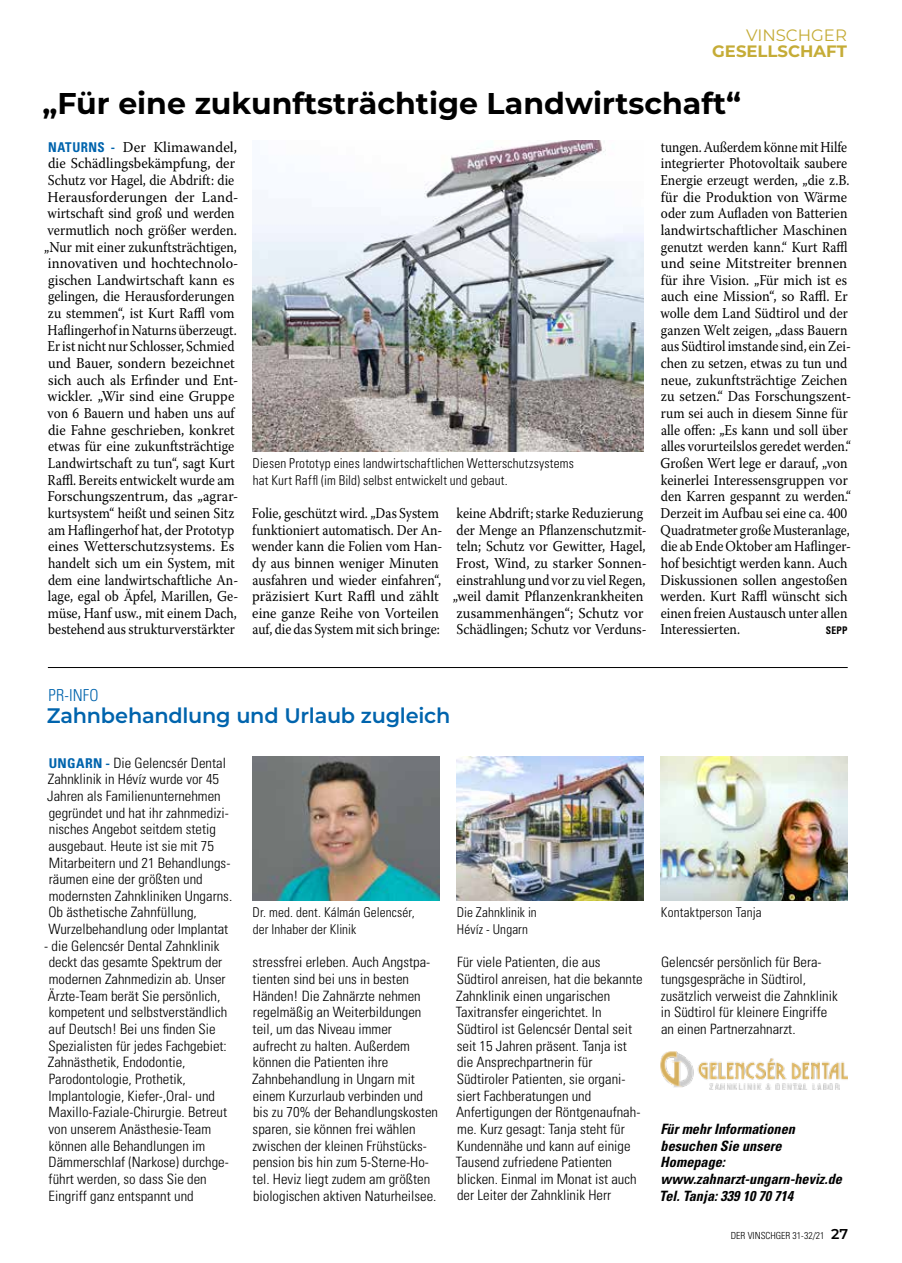
<style>
.page{position:relative;width:902px;height:1263px;background:#fff}
.page>*{position:absolute;margin:0;border:0;box-sizing:border-box;transform-origin:0 0}
.t1{font:700 30px "Montserrat";color:#000}
.t2{font:600 21px "Montserrat";letter-spacing:-.01em;color:#0064ad}
.t3{font:700 16.5px "Montserrat";color:#c5ac37}
.t4{font:16.5px "Montserrat";color:#c5ac37}
.t5{font:300 condensed 16.5px "Univers LT Std";letter-spacing:.01em;color:#0064ad}
.t6{font:15px/16.6px "Warnock Pro";color:#000;scale:.96 1}
.t7{font:15px/16.6px "Warnock Pro";color:#000;scale:.88 1}
.t8{font:15px/16.6px "Warnock Pro";color:#000;scale:.89 1}
.t9{font:300 condensed 14.25px/16.6px "Univers LT Std";color:#000}
.t10{font:italic 700 condensed 14.25px/16.6px "Univers LT Std";color:#000}
.t11{font:300 condensed 13.5px/16.6px "Univers LT Std";letter-spacing:.01em;color:#000}
.t12{font:700 condensed 10.5px "Univers LT Std";color:#000;scale:.92 1}
.t13{font:300 condensed 9.75px "Univers LT Std";color:#000}
.s1{font-family:"Univers LT Std";font-weight:700;font-stretch:condensed;font-size:13.5px;color:#0064ad}
.s2{font-weight:700;font-size:13.5px;color:#0064ad}
.s3{font-family:"Montserrat";font-weight:600;font-stretch:normal;font-size:14.25px}
</style>
<div class="page">
<img style="left:252px;top:140px;width:391px;height:311px">
<hr style="left:48px;top:667px;width:799px;height:1px;background:#000">
<img style="left:660px;top:757px;width:187px;height:144px">
<img style="left:456px;top:757px;width:187px;height:144px">
<img style="left:252px;top:756px;width:187px;height:145px">
<img style="left:660px;top:1051px;width:187px;height:38px">
<p class="t4" style="left:746px;top:24px;width:102px">VINSCHGER</p>
<p class="t3" style="left:712px;top:40px;width:136px">GESELLSCHAFT</p>
<h1 class="t1" style="left:43px;top:81px;width:699px">„Für eine zukunftsträchtige Landwirtschaft“</h1>
<p class="t6" style="left:44px;top:138px;width:204px"><span class="s1">NATURNS -</span> Der Klimawandel, die Schädlingsbekämpfung, der<br>Schutz vor Hagel, die Abdrift: die<br>Herausforderungen der Land&shy;wirtschaft sind groß und werden vermutlich noch größer werden. „Nur mit einer zukunftsträchtigen, innovativen und hochtechnolo&shy;gischen Landwirtschaft kann es gelingen, die Herausforderungen zu stemmen“, ist Kurt Raffl vom<br>Haflingerhof in Naturns überzeugt.<br>Er ist nicht nur Schlosser, Schmied und Bauer, sondern bezeichnet sich auch als Erfinder und Ent&shy;wickler. „Wir sind eine Gruppe von 6 Bauern und haben uns auf die Fahne geschrieben, konkret etwas für eine zukunftsträchtige<br>Landwirtschaft zu tun“, sagt Kurt<br>Raffl. Bereits entwickelt wurde am<br>Forschungszentrum, das „agrar&shy;kurtsystem“ heißt und seinen Sitz am Haflingerhof hat, der Prototyp eines Wetterschutzsystems. Es handelt sich um ein System, mit dem eine landwirtschaftliche An&shy;lage, egal ob Äpfel, Marillen, Ge&shy;müse, Hanf usw., mit einem Dach, bestehend aus strukturverstärkter</p>
<p class="t7" style="left:660px;top:138px;width:218px">tungen. Außerdem könne mit Hilfe integrierter Photovoltaik saubere<br>Energie erzeugt werden, „die z.B. für die Produktion von Wärme oder zum Aufladen von Batterien landwirtschaftlicher Maschinen genutzt werden kann.“ Kurt Raffl und seine Mitstreiter brennen für ihre Vision. „Für mich ist es auch eine Mission“, so Raffl. Er wolle dem Land Südtirol und der ganzen Welt zeigen, „dass Bauern aus Südtirol imstande sind, ein Zei&shy;chen zu setzen, etwas zu tun und neue, zukunftsträchtige Zeichen zu setzen.“ Das Forschungszent&shy;rum sei auch in diesem Sinne für alle offen: „Es kann und soll über alles vorurteilslos geredet werden.“<br>Großen Wert lege er darauf, „von keinerlei Interessensgruppen vor den Karren gespannt zu werden.“<br>Derzeit im Aufbau sei eine ca. 400<br>Quadratmeter große Musteranlage, die ab Ende Oktober am Haflinger&shy;hof besichtigt werden kann. Auch<br>Diskussionen sollen angestoßen werden. Kurt Raffl wünscht sich einen freien Austausch unter allen<br>Interessierten.</p>
<p class="t11" style="left:252px;top:455px;width:323px">Diesen Prototyp eines landwirtschaftlichen Wetterschutzsystems hat Kurt Raffl (im Bild) selbst entwickelt und gebaut.</p>
<p class="t8" style="left:252px;top:504px;width:216px">Folie, geschützt wird. „Das System funktioniert automatisch. Der An&shy;wender kann die Folien vom Han&shy;dy aus binnen weniger Minuten ausfahren und wieder einfahren“, präzisiert Kurt Raffl und zählt eine ganze Reihe von Vorteilen auf, die das System mit sich bringe:</p>
<p class="t8" style="left:453px;top:504px;width:219px">keine Abdrift; starke Reduzierung der Menge an Pflanzenschutzmit&shy;teln; Schutz vor Gewitter, Hagel, Frost, Wind, zu starker Sonnen&shy;einstrahlung und vor zu viel Regen, „weil damit Pflanzenkrankheiten zusammenhängen“; Schutz vor Schädlingen; Schutz vor Verduns-</p>
<p class="t12" style="left:825px;top:624px;width:25px">SEPP</p>
<p class="t5" style="left:49px;top:685px;width:51px">PR-INFO</p>
<h2 class="t2" style="left:47px;top:701px;width:405px">Zahnbehandlung und Urlaub zugleich</h2>
<p class="t9" style="left:47px;top:754px;width:186px"><span class="s2">UNGARN -</span> Die Gelencsér Dental<br>Zahnklinik in Hévíz wurde vor 45<br>Jahren als Familienunternehmen gegründet und hat ihr zahnmedizi&shy;nisches Angebot seitdem stetig ausgebaut. Heute ist sie mit 75<br>Mitarbeitern und 21 Behandlungs&shy;räumen eine der größten und modernsten Zahnkliniken Ungarns.<br>Ob ästhetische Zahnfüllung,<br>Wurzelbehandlung oder Implantat</p>
<p class="t9" style="left:44px;top:937px;width:186px">- die Gelencsér Dental Zahnklinik deckt das gesamte Spektrum der modernen Zahnmedizin ab. Unser<br>Ärzte-Team berät Sie persönlich, kompetent und selbstverständlich auf Deutsch! Bei uns finden Sie<br>Spezialisten für jedes Fachgebiet:<br>Zahnästhetik, Endodontie,<br>Parodontologie, Prothetik,<br>Implantologie, Kiefer-,Oral- und<br>Maxillo-Faziale-Chirurgie. Betreut von unserem Anästhesie-Team können alle Behandlungen im<br>Dämmerschlaf (Narkose) durchge&shy;führt werden, so dass Sie den<br>Eingriff ganz entspannt und</p>
<p class="t11" style="left:252px;top:904px;width:163px">Dr. med. dent. Kálmán Gelencsér, der Inhaber der Klinik</p>
<p class="t11" style="left:457px;top:904px;width:82px">Die Zahnklinik in<br>Hévíz - Ungarn</p>
<p class="t11" style="left:661px;top:904px;width:102px">Kontaktperson Tanja</p>
<p class="t9" style="left:252px;top:954px;width:187px">stressfrei erleben. Auch Angstpa&shy;tienten sind bei uns in besten<br>Händen! Die Zahnärzte nehmen regelmäßig an Weiterbildungen teil, um das Niveau immer aufrecht zu halten. Außerdem können die Patienten ihre<br>Zahnbehandlung in Ungarn mit einem Kurzurlaub verbinden und bis zu 70% der Behandlungskosten sparen, sie können frei wählen zwischen der kleinen Frühstücks&shy;pension bis hin zum 5-Sterne-Ho&shy;tel. Heviz liegt zudem am größten biologischen aktiven Naturheilsee.</p>
<p class="t9" style="left:456px;top:954px;width:188px">Für viele Patienten, die aus<br>Südtirol anreisen, hat die bekannte<br>Zahnklinik einen ungarischen<br>Taxitransfer eingerichtet. In<br>Südtirol ist Gelencsér Dental seit seit 15 Jahren präsent. Tanja ist die Ansprechpartnerin für<br>Südtiroler Patienten, sie organi&shy;siert Fachberatungen und<br>Anfertigungen der Röntgenaufnah&shy;me. Kurz gesagt: Tanja steht für<br>Kundennähe und kann auf einige<br>Tausend zufriedene Patienten blicken. Einmal im Monat ist auch der Leiter der Zahnklinik Herr</p>
<p class="t9" style="left:660px;top:954px;width:178px">Gelencsér persönlich für Bera&shy;tungsgespräche in Südtirol, zusätzlich verweist die Zahnklinik in Südtirol für kleinere Eingriffe an einen Partnerzahnarzt.</p>
<p class="t10" style="left:659px;top:1120px;width:184px">Für mehr Informationen besuchen Sie unsere<br>Homepage: www.zahnarzt-ungarn-heviz.de<br>Tel. Tanja: 339 10 70 714</p>
<p class="t13" style="left:730px;top:1230px;width:119px">DER VINSCHGER 31-32/21 <span class="s3">27</span></p>
</div>
